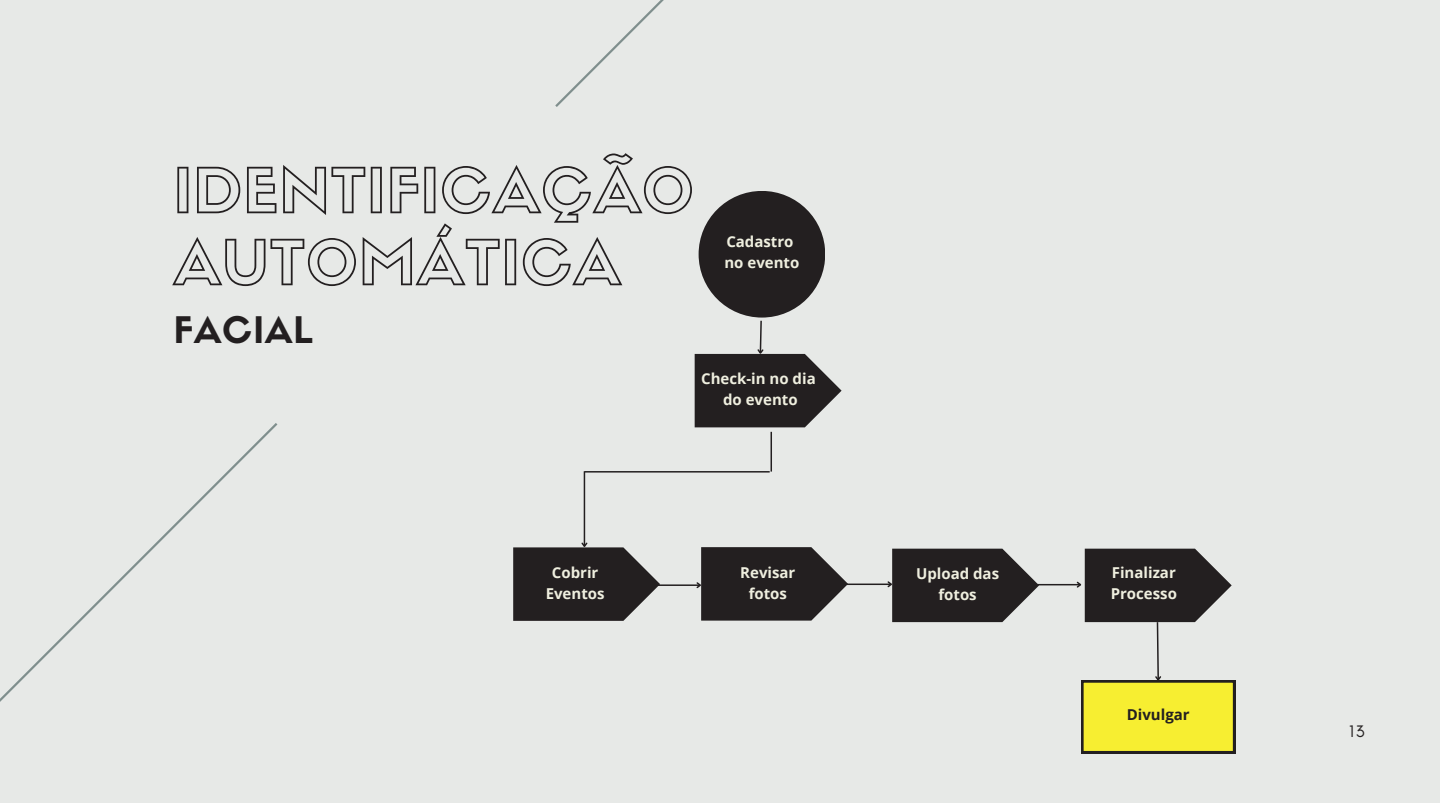
<style>
.page{position:relative;width:1440px;height:810px;background:#fff}
.page>*{position:absolute;margin:0;border:0;box-sizing:border-box;transform-origin:0 0}
.t1{font:60px/72px "Sifonn Basic Outline";letter-spacing:.02em;color:#231f20}
.t2{font:35.9px "Sifonn Basic";letter-spacing:.02em;color:#231f20}
.t3{font:17px "Glacial Indifference";color:#231f20}
.t4{font:700 15px/21px "Open Sans";color:#efefdf;text-align:center}
.t5{font:700 15px "Open Sans";color:#231f20}
</style>
<div class="page">
<div style="left:0;top:0;width:1440px;height:802px;background:#e7e9e7"></div>
<svg style="left:0;top:423px;width:277px;height:279px"></svg>
<svg style="left:555px;top:0;width:109px;height:107px"></svg>
<hr style="left:584px;top:471px;width:1px;height:75px;background:#231f20">
<hr style="left:584px;top:471px;width:186px;height:2px;background:#231f20">
<div style="left:699px;top:191px;width:126px;height:127px;background:#231f20;border-radius:63px"></div>
<svg style="left:513px;top:541px;width:147px;height:80px"></svg>
<svg style="left:695px;top:320px;width:147px;height:107px"></svg>
<hr style="left:771px;top:432px;width:1px;height:40px;background:#231f20">
<hr style="left:641px;top:584px;width:59px;height:2px;background:#231f20">
<hr style="left:832px;top:584px;width:59px;height:1px;background:#231f20">
<svg style="left:886px;top:549px;width:153px;height:73px"></svg>
<svg style="left:695px;top:547px;width:153px;height:74px"></svg>
<hr style="left:1021px;top:584px;width:59px;height:1px;background:#231f20">
<svg style="left:1075px;top:549px;width:160px;height:204px"></svg>
<h1 class="t1" style="left:174px;top:154px;width:522px">IDENTIFICAÇÃO<br>AUTOMÁTICA</h1>
<p class="t4" style="left:724px;top:231px;width:76px;text-align:left">Cadastro no evento</p>
<h2 class="t2" style="left:174px;top:306px;width:141px">FACIAL</h2>
<p class="t4" style="left:701px;top:367px;width:116px">Check-in no dia do evento</p>
<p class="t4" style="left:546px;top:561px;width:60px">Cobrir<br>Eventos</p>
<p class="t4" style="left:740px;top:561px;width:57px">Revisar fotos</p>
<p class="t4" style="left:916px;top:563px;width:85px">Upload das fotos</p>
<p class="t4" style="left:1111px;top:562px;width:68px;text-align:left">Finalizar<br>Processo</p>
<p class="t5" style="left:1127px;top:704px;width:64px">Divulgar</p>
<p class="t3" style="left:1171px;top:710px;width:24px">22</p>
<p class="t3" style="left:1349px;top:721px;width:17px">13</p>
</div>
